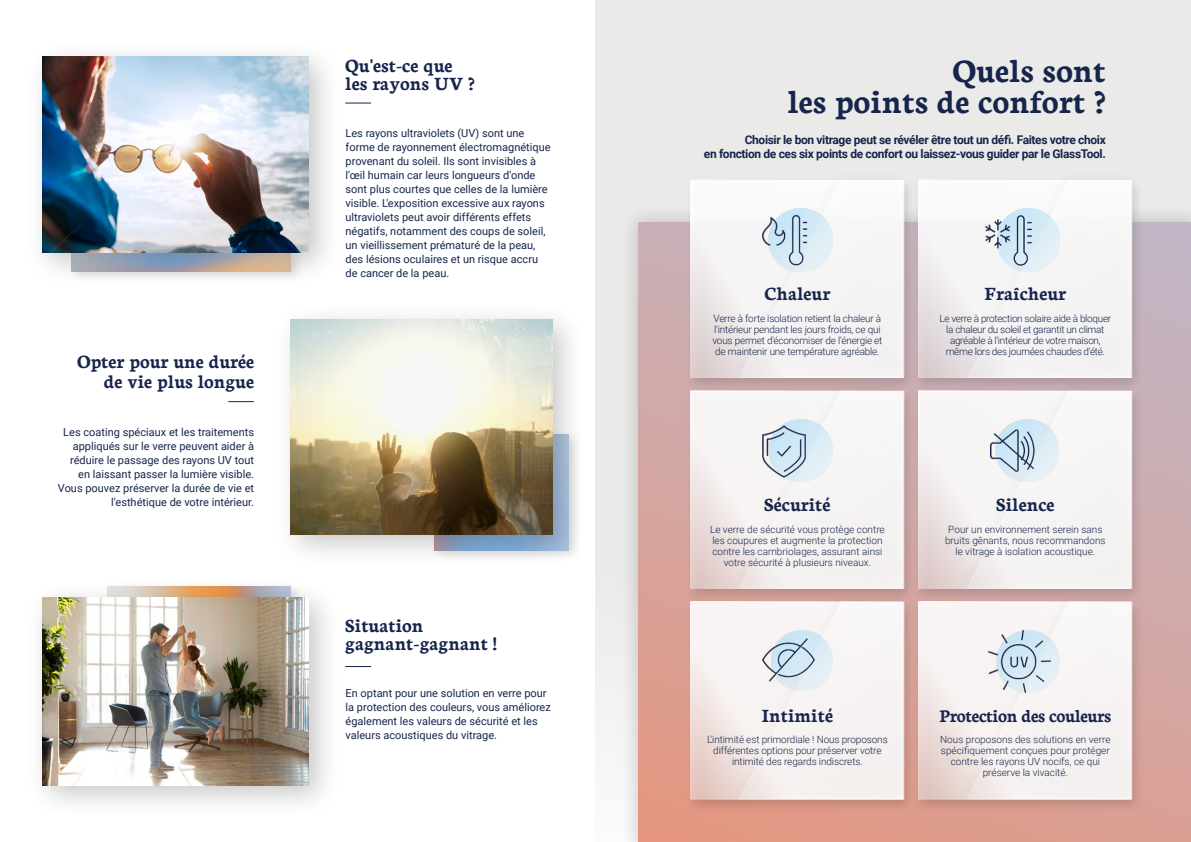
<style>
.page{position:relative;width:1191px;height:842px;background:#fff}
.page>*{position:absolute;margin:0;border:0;box-sizing:border-box;transform-origin:0 0}
.t1{font:700 35px/31px "Neuton";color:#16254c;text-align:right}
.t2{font:700 20px/18px "Neuton";color:#16254c}
.t3{font:700 19px "Neuton";letter-spacing:-.02em;color:#16254c}
.t4{font:700 12px/14px "Roboto";letter-spacing:-.03em;color:#16254c;text-align:right}
.t5{font:11px/14px "Roboto";color:#16254c}
.t6{font:300 10px/11px "Roboto";letter-spacing:-.01em;color:#16254c;text-align:center}
.t7{font:300 10px/11px "Roboto";letter-spacing:-.03em;color:#16254c;text-align:center}
</style>
<div class="page">
<div style="left:595px;top:0;width:596px;height:842px;background:#eaeae8"></div>
<div style="left:619px;top:203px;width:572px;height:639px;background:#000;opacity:.2"></div>
<svg style="left:638px;top:222px;width:553px;height:620px"></svg>
<div style="left:684px;top:176px;width:231px;height:216px;background:#000;opacity:.14"></div>
<svg style="left:690px;top:180px;width:35px;height:198px"></svg>
<div style="left:725px;top:165px;width:187px;height:220px;background:#000;opacity:.08"></div>
<svg style="left:739px;top:180px;width:173px;height:196px"></svg>
<div style="left:912px;top:176px;width:231px;height:216px;background:#000;opacity:.14"></div>
<svg style="left:918px;top:180px;width:35px;height:198px"></svg>
<div style="left:953px;top:165px;width:187px;height:220px;background:#000;opacity:.08"></div>
<svg style="left:967px;top:180px;width:224px;height:198px"></svg>
<div style="left:684px;top:387px;width:231px;height:216px;background:#000;opacity:.14"></div>
<svg style="left:690px;top:391px;width:35px;height:197px"></svg>
<div style="left:725px;top:376px;width:187px;height:220px;background:#000;opacity:.08"></div>
<svg style="left:739px;top:391px;width:173px;height:196px"></svg>
<div style="left:912px;top:387px;width:231px;height:216px;background:#000;opacity:.14"></div>
<svg style="left:918px;top:391px;width:35px;height:197px"></svg>
<div style="left:953px;top:376px;width:187px;height:220px;background:#000;opacity:.08"></div>
<svg style="left:967px;top:391px;width:224px;height:197px"></svg>
<div style="left:684px;top:598px;width:231px;height:216px;background:#000;opacity:.14"></div>
<svg style="left:690px;top:601px;width:35px;height:198px"></svg>
<div style="left:725px;top:587px;width:187px;height:220px;background:#000;opacity:.08"></div>
<svg style="left:739px;top:601px;width:173px;height:198px"></svg>
<div style="left:912px;top:598px;width:231px;height:216px;background:#000;opacity:.14"></div>
<svg style="left:918px;top:601px;width:35px;height:198px"></svg>
<div style="left:953px;top:587px;width:187px;height:220px;background:#000;opacity:.08"></div>
<svg style="left:967px;top:601px;width:224px;height:198px"></svg>
<img style="left:762px;top:209px;width:70px;height:62px">
<img style="left:985px;top:209px;width:75px;height:62px">
<img style="left:762px;top:420px;width:70px;height:61px">
<img style="left:990px;top:420px;width:68px;height:61px">
<img style="left:762px;top:630px;width:70px;height:60px">
<img style="left:988px;top:630px;width:71px;height:63px">
<div style="left:273px;top:301px;width:313px;height:267px;background:#000;opacity:.22"></div>
<img style="left:291px;top:319px;width:261px;height:215px">
<div style="left:25px;top:39px;width:316px;height:247px;background:#000;opacity:.22"></div>
<img style="left:43px;top:57px;width:265px;height:195px">
<div style="left:25px;top:579px;width:316px;height:239px;background:#000;opacity:.22"></div>
<img style="left:43px;top:597px;width:265px;height:188px">
<svg style="left:345px;top:103px;width:26px;height:1px"></svg>
<svg style="left:228px;top:401px;width:26px;height:1px"></svg>
<svg style="left:345px;top:666px;width:26px;height:1px"></svg>
<h2 class="t2" style="left:77px;top:352px;width:178px;line-height:20px;text-align:right">Opter pour une durée de vie plus longue</h2>
<p class="t5" style="left:58px;top:425px;width:198px;text-align:right">Les coating spéciaux et les traitements appliqués sur le verre peuvent aider à réduire le passage des rayons UV tout en laissant passer la lumière visible.<br>Vous pouvez préserver la durée de vie et l'esthétique de votre intérieur.</p>
<h2 class="t2" style="left:345px;top:56px;width:131px">Qu'est-ce que les rayons UV ?</h2>
<p class="t5" style="left:345px;top:126px;width:207px">Les rayons ultraviolets (UV) sont une forme de rayonnement électromagnétique provenant du soleil. Ils sont invisibles à l'œil humain car leurs longueurs d'onde sont plus courtes que celles de la lumière visible. L'exposition excessive aux rayons ultraviolets peut avoir différents effets négatifs, notamment des coups de soleil, un vieillissement prématuré de la peau, des lésions oculaires et un risque accru de cancer de la peau.</p>
<h2 class="t2" style="left:345px;top:616px;width:153px">Situation gagnant-gagnant !</h2>
<p class="t5" style="left:345px;top:686px;width:207px">En optant pour une solution en verre pour la protection des couleurs, vous améliorez également les valeurs de sécurité et les valeurs acoustiques du vitrage.</p>
<h1 class="t1" style="left:787px;top:55px;width:320px">Quels sont<br>les points de confort ?</h1>
<p class="t4" style="left:704px;top:132px;width:403px">Choisir le bon vitrage peut se révéler être tout un défi. Faites votre choix<br>en fonction de ces six points de confort ou laissez-vous guider par le GlassTool.</p>
<h2 class="t2" style="left:764px;top:285px;width:67px">Chaleur</h2>
<p class="t6" style="left:712px;top:312px;width:172px;text-align:left">Verre à forte isolation retient la chaleur à l'intérieur pendant les jours froids, ce qui vous permet d'économiser de l'énergie et de maintenir une température agréable.</p>
<h2 class="t2" style="left:984px;top:285px;width:83px">Fraîcheur</h2>
<p class="t7" style="left:939px;top:312px;width:173px">Le verre à protection solaire aide à bloquer la chaleur du soleil et garantit un climat agréable à l'intérieur de votre maison, même lors des journées chaudes d'été.</p>
<h2 class="t2" style="left:764px;top:496px;width:68px">Sécurité</h2>
<h2 class="t2" style="left:996px;top:496px;width:60px">Silence</h2>
<p class="t6" style="left:710px;top:523px;width:176px">Le verre de sécurité vous protège contre les coupures et augmente la protection contre les cambriolages, assurant ainsi votre sécurité à plusieurs niveaux.</p>
<p class="t6" style="left:945px;top:523px;width:162px">Pour un environnement serein sans bruits gênants, nous recommandons le vitrage à isolation acoustique.</p>
<h2 class="t2" style="left:762px;top:706px;width:73px">Intimité</h2>
<h3 class="t3" style="left:939px;top:705px;width:173px">Protection des couleurs</h3>
<p class="t6" style="left:707px;top:734px;width:182px">L'intimité est primordiale ! Nous proposons différentes options pour préserver votre intimité des regards indiscrets.</p>
<p class="t6" style="left:940px;top:734px;width:172px">Nous proposons des solutions en verre spécifiquement conçues pour protéger contre les rayons UV nocifs, ce qui préserve la vivacité.</p>
</div>
